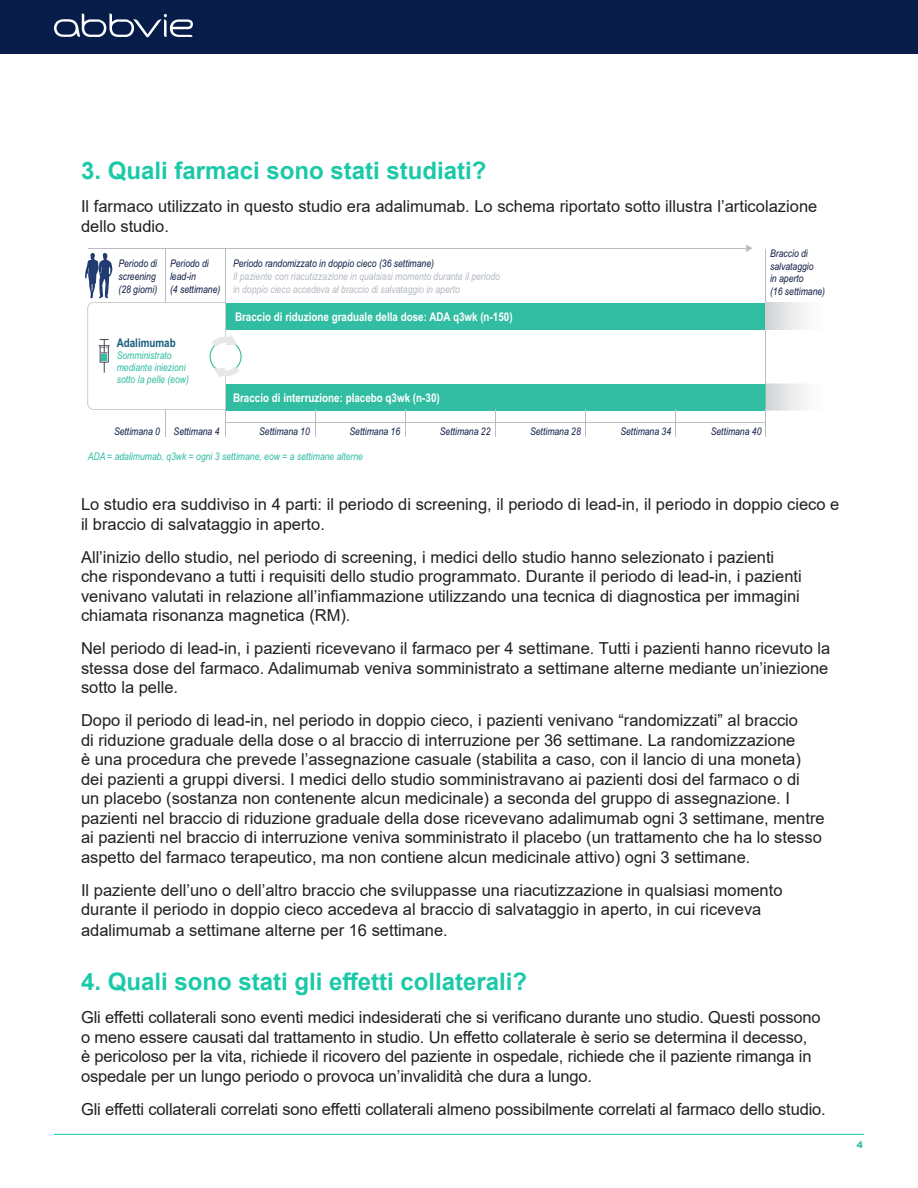
<style>
.page{position:relative;width:918px;height:1188px;background:#fff}
.page>*{position:absolute;margin:0;border:0;box-sizing:border-box;transform-origin:0 0}
.t1{font:700 24px "Arial";color:#1ac9a8}
.t2{font:16.5px/19.5px "Arial";color:#231f20}
.t3{font:700 12px "Arial Narrow";color:#fff}
.t4{font:700 12px "Arial Narrow";color:#175c7b}
.t5{font:italic 10.5px/12.8px "Arial Narrow";color:#121e47}
.t6{font:italic 10.5px/12.8px "Arial Narrow";color:#b4bac1}
.t7{font:italic 10.5px/12px "Arial Narrow";color:#31bda2}
.t8{font:900 9px "Arial";color:#33bda3}
</style>
<div class="page">
<div style="left:0;top:0;width:918px;height:54px;background:#081c4a"></div>
<svg style="left:54px;top:13px;width:139px;height:24px"></svg>
<hr style="left:54px;top:1134px;width:810px;height:1px;background:#1ac9a8">
<hr style="left:765px;top:249px;width:1px;height:135px;background:#bcbdc0">
<hr style="left:225px;top:249px;width:1px;height:54px;background:#bcbdc0">
<hr style="left:165px;top:249px;width:1px;height:54px;background:#bcbdc0">
<div style="left:226px;top:303px;width:540px;height:27px;background:#31bda2"></div>
<div style="left:226px;top:384px;width:540px;height:27px;background:#31bda2"></div>
<hr style="left:226px;top:423px;width:540px;height:1px;background:#bcbdc0">
<svg style="left:315px;top:409px;width:1px;height:27px"></svg>
<svg style="left:405px;top:409px;width:1px;height:27px"></svg>
<svg style="left:495px;top:409px;width:1px;height:27px"></svg>
<svg style="left:585px;top:409px;width:1px;height:27px"></svg>
<svg style="left:675px;top:409px;width:1px;height:27px"></svg>
<hr style="left:88px;top:248px;width:659px;height:1px;background:#bcbdc0">
<svg style="left:746px;top:245px;width:7px;height:7px"></svg>
<svg style="left:85px;top:253px;width:157px;height:183px"></svg>
<svg style="left:766px;top:303px;width:1px;height:27px"></svg>
<svg style="left:765px;top:409px;width:2px;height:27px"></svg>
<h1 class="t1" style="left:81px;top:154px;width:407px">3. Quali farmaci sono stati studiati?</h1>
<p class="t2" style="left:81px;top:197px;width:738px">Il farmaco utilizzato in questo studio era adalimumab. Lo schema riportato sotto illustra l’articolazione dello studio.</p>
<p class="t5" style="left:118px;top:257px;width:40px">Periodo di screening (28 giorni)</p>
<p class="t5" style="left:170px;top:257px;width:52px">Periodo di lead-in<br>(4 settimane)</p>
<p class="t4" style="left:117px;top:334px;width:61px">Adalimumab</p>
<p class="t7" style="left:117px;top:349px;width:74px">Somministrato mediante iniezioni sotto la pelle (eow)</p>
<p class="t5" style="left:233px;top:257px;width:203px">Periodo randomizzato in doppio cieco (36 settimane)</p>
<p class="t6" style="left:233px;top:270px;width:269px">Il paziente con riacutizzazione in qualsiasi momento durante il periodo in doppio cieco accedeva al braccio di salvataggio in aperto</p>
<p class="t3" style="left:235px;top:308px;width:279px">Braccio di riduzione graduale della dose: ADA q3wk (n-150)</p>
<p class="t3" style="left:233px;top:388px;width:208px">Braccio di interruzione: placebo q3wk (n-30)</p>
<p class="t5" style="left:770px;top:247px;width:57px">Braccio di salvataggio<br>in aperto<br>(16 settimane)</p>
<p class="t5" style="left:114px;top:425px;width:47px">Settimana 0</p>
<p class="t5" style="left:174px;top:425px;width:47px">Settimana 4</p>
<p class="t5" style="left:259px;top:425px;width:52px">Settimana 10</p>
<p class="t5" style="left:349px;top:425px;width:52px">Settimana 16</p>
<p class="t5" style="left:440px;top:425px;width:52px">Settimana 22</p>
<p class="t5" style="left:530px;top:425px;width:52px">Settimana 28</p>
<p class="t5" style="left:620px;top:425px;width:52px">Settimana 34</p>
<p class="t5" style="left:711px;top:425px;width:52px">Settimana 40</p>
<p class="t7" style="left:88px;top:450px;width:277px">ADA = adalimumab, q3wk = ogni 3 settimane, eow = a settimane alterne</p>
<p class="t2" style="left:81px;top:494px;width:760px">Lo studio era suddiviso in 4 parti: il periodo di screening, il periodo di lead-in, il periodo in doppio cieco e il braccio di salvataggio in aperto.</p>
<p class="t2" style="left:81px;top:547px;width:722px">All’inizio dello studio, nel periodo di screening, i medici dello studio hanno selezionato i pazienti che rispondevano a tutti i requisiti dello studio programmato. Durante il periodo di lead-in, i pazienti venivano valutati in relazione all’infiammazione utilizzando una tecnica di diagnostica per immagini chiamata risonanza magnetica (RM).</p>
<p class="t2" style="left:81px;top:638px;width:751px;text-align:justify">Nel periodo di lead-in, i pazienti ricevevano il farmaco per 4 settimane. Tutti i pazienti hanno ricevuto la stessa dose del farmaco. Adalimumab veniva somministrato a settimane alterne mediante un’iniezione sotto la pelle.</p>
<p class="t2" style="left:81px;top:710px;width:745px">Dopo il periodo di lead-in, nel periodo in doppio cieco, i pazienti venivano “randomizzati” al braccio<br>di riduzione graduale della dose o al braccio di interruzione per 36 settimane. La randomizzazione<br>è una procedura che prevede l’assegnazione casuale (stabilita a caso, con il lancio di una moneta) dei pazienti a gruppi diversi. I medici dello studio somministravano ai pazienti dosi del farmaco o di<br>un placebo (sostanza non contenente alcun medicinale) a seconda del gruppo di assegnazione. I pazienti nel braccio di riduzione graduale della dose ricevevano adalimumab ogni 3 settimane, mentre ai pazienti nel braccio di interruzione veniva somministrato il placebo (un trattamento che ha lo stesso aspetto del farmaco terapeutico, ma non contiene alcun medicinale attivo) ogni 3 settimane.</p>
<p class="t2" style="left:81px;top:880px;width:703px">Il paziente dell’uno o dell’altro braccio che sviluppasse una riacutizzazione in qualsiasi momento durante il periodo in doppio cieco accedeva al braccio di salvataggio in aperto, in cui riceveva</p>
<p class="t2" style="left:81px;top:920px;width:368px">adalimumab a settimane alterne per 16 settimane.</p>
<h1 class="t1" style="left:81px;top:965px;width:448px">4. Quali sono stati gli effetti collaterali?</h1>
<p class="t2" style="left:81px;top:1007px;width:741px">Gli effetti collaterali sono eventi medici indesiderati che si verificano durante uno studio. Questi possono o meno essere causati dal trattamento in studio. Un effetto collaterale è serio se determina il decesso, è pericoloso per la vita, richiede il ricovero del paziente in ospedale, richiede che il paziente rimanga in ospedale per un lungo periodo o provoca un’invalidità che dura a lungo.</p>
<p class="t2" style="left:81px;top:1099px;width:746px">Gli effetti collaterali correlati sono effetti collaterali almeno possibilmente correlati al farmaco dello studio.</p>
<p class="t8" style="left:857px;top:1139px;width:8px">4</p>
</div>
